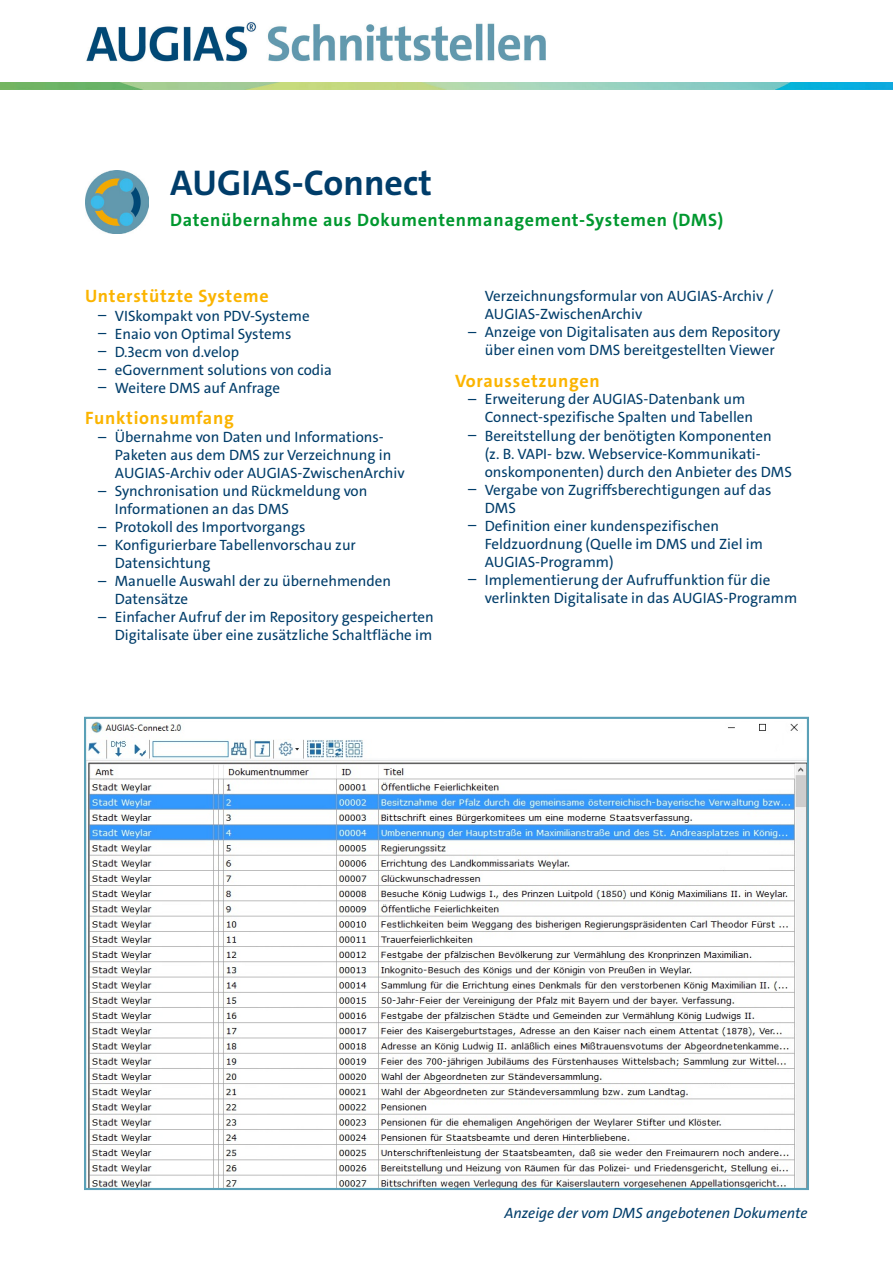
<style>
.page{position:relative;width:893px;height:1263px;background:#fff}
.page>*{position:absolute;margin:0;border:0;box-sizing:border-box;transform-origin:0 0}
.t1{font:700 36px "The Sans C4 s";color:#003d6a}
.t2{font:700 18px "The Sans C4 s";letter-spacing:.04em;color:#00982f}
.t3{font:700 18px "The Sans C4 s";letter-spacing:.04em;color:#fbb400}
.t4{font:15px/18px "The Sans C4 s";color:#003d6a}
.t5{font:italic 15px "The Sans C4 s";color:#003d6a}
</style>
<div class="page">
<img style="left:0;top:82px;width:893px;height:7px">
<img style="left:86px;top:22px;width:460px;height:40px">
<img style="left:85px;top:170px;width:64px;height:64px">
<svg style="left:84px;top:717px;width:725px;height:473px"></svg>
<h1 class="t1" style="left:170px;top:160px;width:263px">AUGIAS-Connect</h1>
<p class="t2" style="left:170px;top:209px;width:555px">Datenübernahme aus Dokumentenmanagement-Systemen (DMS)</p>
<p class="t3" style="left:85px;top:284px;width:185px">Unterstützte Systeme</p>
<p class="t4" style="left:98px;top:307px;width:213px">– VISkompakt von PDV-Systeme</p>
<p class="t4" style="left:98px;top:325px;width:195px">– Enaio von Optimal Systems</p>
<p class="t4" style="left:98px;top:343px;width:143px">– D.3ecm von d.velop</p>
<p class="t4" style="left:98px;top:361px;width:235px">– eGovernment solutions von codia</p>
<p class="t4" style="left:98px;top:379px;width:184px">– Weitere DMS auf Anfrage</p>
<p class="t3" style="left:85px;top:406px;width:150px">Funktionsumfang</p>
<p class="t4" style="left:115px;top:428px;width:291px;text-indent:-17px">– Übernahme von Daten und Informations-<br>Paketen aus dem DMS zur Verzeichnung in<br>AUGIAS-Archiv oder AUGIAS-ZwischenArchiv</p>
<p class="t4" style="left:115px;top:482px;width:254px;text-indent:-17px">– Synchronisation und Rückmeldung von<br>Informationen an das DMS</p>
<p class="t4" style="left:98px;top:518px;width:209px">– Protokoll des Importvorgangs</p>
<p class="t4" style="left:115px;top:536px;width:243px;text-indent:-17px">– Konfigurierbare Tabellenvorschau zur<br>Datensichtung</p>
<p class="t4" style="left:115px;top:572px;width:278px;text-indent:-17px">– Manuelle Auswahl der zu übernehmenden<br>Datensätze</p>
<p class="t4" style="left:98px;top:608px;width:337px;text-align:right">– Einfacher Aufruf der im Repository gespeicherten<br>Digitalisate über eine zusätzliche Schaltfläche im</p>
<p class="t4" style="left:485px;top:287px;width:290px">Verzeichnungsformular von AUGIAS-Archiv /<br>AUGIAS-ZwischenArchiv</p>
<p class="t4" style="left:485px;top:323px;width:297px;text-indent:-17px">– Anzeige von Digitalisaten aus dem Repository über einen vom DMS bereitgestellten Viewer</p>
<p class="t3" style="left:455px;top:369px;width:146px">Voraussetzungen</p>
<p class="t4" style="left:485px;top:390px;width:270px;text-indent:-17px">– Erweiterung der AUGIAS-Datenbank um<br>Connect-spezifische Spalten und Tabellen</p>
<p class="t4" style="left:485px;top:427px;width:309px;text-indent:-17px">– Bereitstellung der benötigten Komponenten<br>(z. B. VAPI- bzw. Webservice-Kommunikati&shy;onskomponenten) durch den Anbieter des DMS</p>
<p class="t4" style="left:485px;top:481px;width:288px;text-indent:-17px">– Vergabe von Zugriffsberechtigungen auf das<br>DMS</p>
<p class="t4" style="left:485px;top:517px;width:280px;text-indent:-17px">– Definition einer kundenspezifischen<br>Feldzuordnung (Quelle im DMS und Ziel im<br>AUGIAS-Programm)</p>
<p class="t4" style="left:485px;top:571px;width:314px;text-indent:-17px">– Implementierung der Aufruffunktion für die verlinkten Digitalisate in das AUGIAS-Programm</p>
<p class="t5" style="left:504px;top:1203px;width:304px">Anzeige der vom DMS angebotenen Dokumente</p>
</div>
